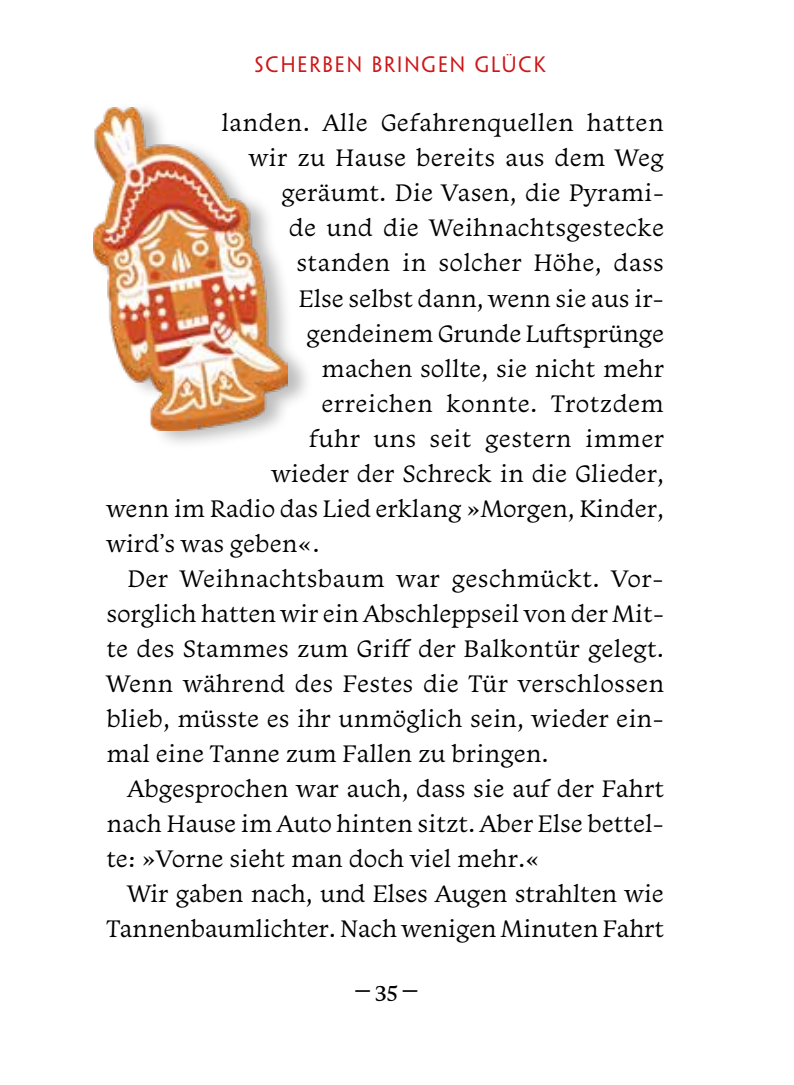
<style>
.page{position:relative;width:794px;height:1085px;background:#fff}
.page>*{position:absolute;margin:0;border:0;box-sizing:border-box;transform-origin:0 0}
.t1{font:25px "Monarcha";color:#000}
.t2{font:25px "Monarcha";color:#000}
.t3{font:20px "Penumbra Sans Std";letter-spacing:.1em;color:#cd1719}
.s1{font-size:22.5px}
</style>
<div class="page">
<div style="left:93px;top:100px;width:221px;height:349px;background:#000;opacity:.26"></div>
<img style="left:94px;top:107px;width:193px;height:324px">
<p class="t3" style="left:255px;top:53px;width:292px">SCHERBEN BRINGEN GLÜCK</p>
<p class="t1" style="left:221px;top:107px;width:444px">landen. Alle Gefahrenquellen hatten</p>
<p class="t1" style="left:249px;top:142px;width:416px">wir zu Hause bereits aus dem Weg</p>
<p class="t1" style="left:281px;top:177px;width:384px">geräumt. Die Vasen, die Pyrami-</p>
<p class="t1" style="left:289px;top:212px;width:377px">de und die Weihnachtsgestecke</p>
<p class="t1" style="left:296px;top:247px;width:369px">standen in solcher Höhe, dass</p>
<p class="t1" style="left:299px;top:282px;width:367px">Else selbst dann, wenn sie aus ir-</p>
<p class="t1" style="left:306px;top:317px;width:359px">gendeinem Grunde Luftsprünge</p>
<p class="t1" style="left:321px;top:352px;width:344px">machen sollte, sie nicht mehr</p>
<p class="t1" style="left:321px;top:387px;width:344px">erreichen konnte. Trotzdem</p>
<p class="t1" style="left:309px;top:422px;width:357px">fuhr uns seit gestern immer</p>
<p class="t1" style="left:271px;top:457px;width:394px">wieder der Schreck in die Glieder,</p>
<p class="t1" style="left:106px;top:492px;width:559px">wenn im Radio das Lied erklang »Morgen, Kinder,</p>
<p class="t1" style="left:106px;top:527px;width:215px">wird’s was geben«.</p>
<p class="t1" style="left:128px;top:562px;width:538px">Der Weihnachtsbaum war geschmückt. Vor-</p>
<p class="t1" style="left:106px;top:597px;width:559px">sorglich hatten wir ein Abschleppseil von der Mit-</p>
<p class="t1" style="left:106px;top:632px;width:559px">te des Stammes zum Griff der Balkontür gelegt.</p>
<p class="t1" style="left:106px;top:667px;width:559px">Wenn während des Festes die Tür verschlossen</p>
<p class="t1" style="left:106px;top:702px;width:559px">blieb, müsste es ihr unmöglich sein, wieder ein-</p>
<p class="t1" style="left:106px;top:737px;width:444px">mal eine Tanne zum Fallen zu bringen.</p>
<p class="t1" style="left:128px;top:772px;width:538px">Abgesprochen war auch, dass sie auf der Fahrt</p>
<p class="t1" style="left:106px;top:807px;width:559px">nach Hause im Auto hinten sitzt. Aber Else bettel-</p>
<p class="t1" style="left:106px;top:842px;width:435px">te: »Vorne sieht man doch viel mehr.«</p>
<p class="t1" style="left:128px;top:877px;width:538px">Wir gaben nach, und Elses Augen strahlten wie</p>
<p class="t1" style="left:106px;top:912px;width:559px">Tannenbaumlichter. Nach wenigen Minuten Fahrt</p>
<p class="t2" style="left:354px;top:972px;width:67px">–<span class="s1">35</span> –</p>
</div>
